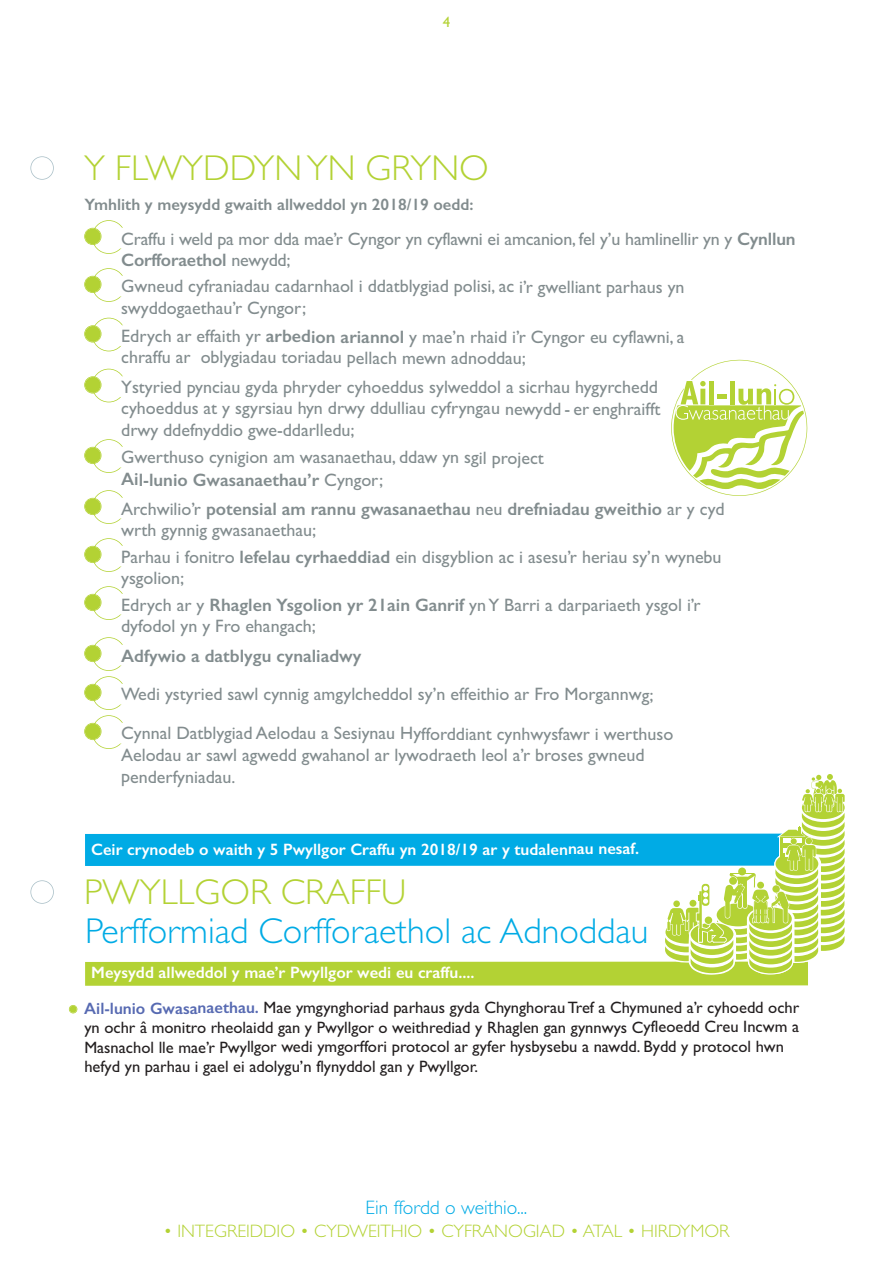
<style>
.page{position:relative;width:893px;height:1263px;background:#fff}
.page>*{position:absolute;margin:0;border:0;box-sizing:border-box;transform-origin:0 0}
.t1{font:300 36px "Gill Sans";color:#00abe5}
.t2{font:300 36px "Gill Sans";color:#b3d234}
.t3{font:300 19.5px "Gill Sans";color:#00abe5}
.t4{font:18px/21.5px "Gill Sans";color:#828c8e}
.t5{font:600 18px/20.9px "Gill Sans";color:#828c8e}
.t6{font:300 18px "Gill Sans";color:#b3d234}
.t7{font:16.5px/19.6px "Gill Sans";color:#231f20}
.t8{font:600 16.5px "Gill Sans";color:#fff}
.t9{font:600 16.5px "Gill Sans";color:#828c8e}
.t10{font:15px "Gill Sans";color:#b3d234}
.s1{font-weight:600}
.s2{font-weight:400}
.s3{font-weight:600;color:#576ab2}
</style>
<div class="page">
<div style="left:30px;top:156px;width:24px;height:24px;border:2px solid #a9bfc7;border-radius:50%"></div>
<div style="left:30px;top:880px;width:24px;height:24px;border:2px solid #a9bfc7;border-radius:50%"></div>
<div style="left:85px;top:961px;width:723px;height:25px;background:#b3d234"></div>
<div style="left:85px;top:834px;width:723px;height:32px;background:#00abe5"></div>
<div style="left:92px;top:220px;width:34px;height:34px;border:2px solid #b3d234;border-radius:50%"></div>
<div style="left:99px;top:228px;width:36px;height:20px;background:#fff;border-radius:10px"></div>
<div style="left:85px;top:228px;width:16px;height:16px;background:#b3d234;border-radius:50%"></div>
<div style="left:84px;top:228px;width:17px;height:17px;border:2px solid #b3d234;border-radius:50%"></div>
<div style="left:70px;top:1006px;width:7px;height:7px;background:#b3d234;border-radius:50%"></div>
<div style="left:69px;top:1005px;width:8px;height:8px;border:2px solid #b3d234;border-radius:50%"></div>
<div style="left:92px;top:268px;width:34px;height:34px;border:2px solid #b3d234;border-radius:50%"></div>
<div style="left:99px;top:276px;width:36px;height:20px;background:#fff;border-radius:10px"></div>
<div style="left:85px;top:276px;width:16px;height:16px;background:#b3d234;border-radius:50%"></div>
<div style="left:84px;top:276px;width:17px;height:17px;border:2px solid #b3d234;border-radius:50%"></div>
<div style="left:92px;top:318px;width:34px;height:33px;border:2px solid #b3d234;border-radius:50%"></div>
<div style="left:99px;top:325px;width:36px;height:21px;background:#fff;border-radius:10px"></div>
<div style="left:85px;top:326px;width:16px;height:16px;background:#b3d234;border-radius:50%"></div>
<div style="left:84px;top:325px;width:17px;height:18px;border:2px solid #b3d234;border-radius:50%"></div>
<div style="left:92px;top:439px;width:34px;height:34px;border:2px solid #b3d234;border-radius:50%"></div>
<div style="left:99px;top:447px;width:36px;height:20px;background:#fff;border-radius:10px"></div>
<div style="left:85px;top:447px;width:16px;height:16px;background:#b3d234;border-radius:50%"></div>
<div style="left:84px;top:447px;width:17px;height:17px;border:2px solid #b3d234;border-radius:50%"></div>
<div style="left:92px;top:369px;width:34px;height:33px;border:2px solid #b3d234;border-radius:50%"></div>
<div style="left:99px;top:376px;width:36px;height:21px;background:#fff;border-radius:10px"></div>
<div style="left:85px;top:377px;width:16px;height:16px;background:#b3d234;border-radius:50%"></div>
<div style="left:84px;top:376px;width:17px;height:18px;border:2px solid #b3d234;border-radius:50%"></div>
<div style="left:92px;top:490px;width:34px;height:34px;border:2px solid #b3d234;border-radius:50%"></div>
<div style="left:99px;top:498px;width:36px;height:20px;background:#fff;border-radius:10px"></div>
<div style="left:85px;top:498px;width:16px;height:16px;background:#b3d234;border-radius:50%"></div>
<div style="left:84px;top:498px;width:17px;height:17px;border:2px solid #b3d234;border-radius:50%"></div>
<div style="left:92px;top:538px;width:34px;height:34px;border:2px solid #b3d234;border-radius:50%"></div>
<div style="left:99px;top:546px;width:36px;height:20px;background:#fff;border-radius:10px"></div>
<div style="left:85px;top:546px;width:16px;height:16px;background:#b3d234;border-radius:50%"></div>
<div style="left:84px;top:546px;width:17px;height:17px;border:2px solid #b3d234;border-radius:50%"></div>
<div style="left:92px;top:586px;width:34px;height:34px;border:2px solid #b3d234;border-radius:50%"></div>
<div style="left:99px;top:594px;width:36px;height:20px;background:#fff;border-radius:10px"></div>
<div style="left:85px;top:594px;width:16px;height:16px;background:#b3d234;border-radius:50%"></div>
<div style="left:84px;top:594px;width:17px;height:17px;border:2px solid #b3d234;border-radius:50%"></div>
<div style="left:92px;top:715px;width:34px;height:34px;border:2px solid #b3d234;border-radius:50%"></div>
<div style="left:99px;top:723px;width:36px;height:20px;background:#fff;border-radius:10px"></div>
<div style="left:85px;top:723px;width:16px;height:16px;background:#b3d234;border-radius:50%"></div>
<div style="left:84px;top:723px;width:17px;height:17px;border:2px solid #b3d234;border-radius:50%"></div>
<div style="left:92px;top:676px;width:34px;height:34px;border:2px solid #b3d234;border-radius:50%"></div>
<div style="left:99px;top:684px;width:36px;height:20px;background:#fff;border-radius:10px"></div>
<div style="left:85px;top:684px;width:16px;height:16px;background:#b3d234;border-radius:50%"></div>
<div style="left:84px;top:684px;width:17px;height:17px;border:2px solid #b3d234;border-radius:50%"></div>
<div style="left:92px;top:637px;width:34px;height:34px;border:2px solid #b3d234;border-radius:50%"></div>
<div style="left:99px;top:645px;width:36px;height:20px;background:#fff;border-radius:10px"></div>
<div style="left:85px;top:645px;width:16px;height:16px;background:#b3d234;border-radius:50%"></div>
<div style="left:84px;top:645px;width:17px;height:17px;border:2px solid #b3d234;border-radius:50%"></div>
<svg style="left:671px;top:360px;width:136px;height:136px"></svg>
<svg style="left:664px;top:774px;width:181px;height:201px"></svg>
<p class="t10" style="left:443px;top:13px;width:9px">4</p>
<h1 class="t2" style="left:84px;top:146px;width:406px">Y FLWYDDYNYN GRYNO</h1>
<p class="t9" style="left:84px;top:195px;width:391px">Ymhlith y meysydd gwaith allweddol yn 2018/19 oedd:</p>
<p class="t4" style="left:121px;top:228px;width:676px">Craffu i weld pa mor dda mae’r Cyngor yn cyflawni ei amcanion, fel y’u hamlinellir yn y <span class="s1">Cynllun<br>Corfforaethol</span> newydd;</p>
<p class="t4" style="left:121px;top:275px;width:565px">Gwneud cyfraniadau cadarnhaol i ddatblygiad polisi, ac i’r gwelliant parhaus yn swyddogaethau’r Cyngor;</p>
<p class="t4" style="left:121px;top:326px;width:565px;line-height:20.9px">Edrych ar effaith yr <span class="s1">arbedion ariannol</span> y mae’n rhaid i’r Cyngor eu cyflawni, a chraffu ar oblygiadau toriadau pellach mewn adnoddau;</p>
<p class="t4" style="left:121px;top:376px;width:541px">Ystyried pynciau gyda phryder cyhoeddus sylweddol a sicrhau hygyrchedd cyhoeddus at y sgyrsiau hyn drwy ddulliau cyfryngau newydd - er enghraifft drwy ddefnyddio gwe-ddarlledu;</p>
<p class="t4" style="left:121px;top:446px;width:424px;line-height:22.2px">Gwerthuso cynigion am wasanaethau, ddaw yn sgil project<br><span class="s1">Ail-lunio Gwasanaethau’r</span> Cyngor;</p>
<p class="t5" style="left:121px;top:498px;width:605px"><span class="s2">Archwilio’r</span> potensial am rannu gwasanaethau <span class="s2">neu</span> drefniadau gweithio <span class="s2">ar y cyd wrth gynnig gwasanaethau;</span></p>
<p class="t4" style="left:121px;top:547px;width:602px;line-height:20.7px">Parhau i fonitro <span class="s1">lefelau cyrhaeddiad</span> ein disgyblion ac i asesu’r heriau sy’n wynebu ysgolion;</p>
<p class="t4" style="left:121px;top:595px;width:581px;line-height:20.7px">Edrych ar y <span class="s1">Rhaglen Ysgolion yr 21ain Ganrif</span> ynY Barri a darpariaeth ysgol i’r dyfodol yn y Fro ehangach;</p>
<p class="t5" style="left:121px;top:645px;width:242px">Adfywio a datblygu cynaliadwy</p>
<p class="t4" style="left:121px;top:683px;width:534px">Wedi ystyried sawl cynnig amgylcheddol sy’n effeithio ar Fro Morgannwg;</p>
<p class="t4" style="left:121px;top:722px;width:554px">Cynnal Datblygiad Aelodau a Sesiynau Hyfforddiant cynhwysfawr i werthuso<br>Aelodau ar sawl agwedd gwahanol ar lywodraeth leol a’r broses gwneud penderfyniadau.</p>
<p class="t8" style="left:91px;top:839px;width:549px">Ceir crynodeb o waith y 5 Pwyllgor Craffu yn 2018/19 ar y tudalennau nesaf.</p>
<h1 class="t2" style="left:84px;top:870px;width:324px">PWYLLGOR CRAFFU</h1>
<h1 class="t1" style="left:85px;top:909px;width:565px">Perfformiad Corfforaethol ac Adnoddau</h1>
<p class="t8" style="left:91px;top:963px;width:385px">Meysydd allweddol y mae’r Pwyllgor wedi eu craffu....</p>
<p class="t7" style="left:84px;top:998px;width:716px"><span class="s3">Ail-lunio Gwasanaethau.</span> Mae ymgynghoriad parhaus gyda Chynghorau Tref a Chymuned a’r cyhoedd ochr yn ochr â monitro rheolaidd gan y Pwyllgor o weithrediad y Rhaglen gan gynnwys Cyfleoedd Creu Incwm a Masnachol lle mae’r Pwyllgor wedi ymgorffori protocol ar gyfer hysbysebu a nawdd. Bydd y protocol hwn hefyd yn parhau i gael ei adolygu’n flynyddol gan y Pwyllgor.</p>
<p class="t3" style="left:366px;top:1196px;width:163px">Ein ffordd o weithio...</p>
<p class="t6" style="left:163px;top:1220px;width:568px">• INTEGREIDDIO • CYDWEITHIO • CYFRANOGIAD • ATAL • HIRDYMOR</p>
</div>
